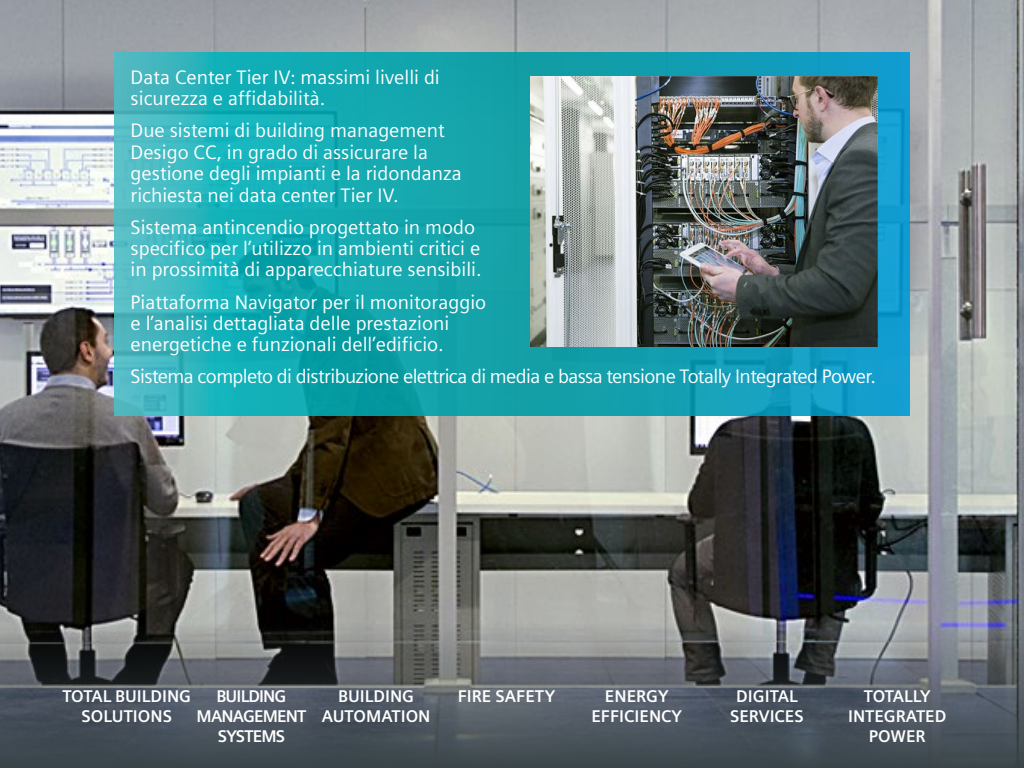
<style>
.page{position:relative;width:1024px;height:768px;background:#fff}
.page>*{position:absolute;margin:0;border:0;box-sizing:border-box;transform-origin:0 0}
.t1{font:19.5px/21.4px "Siemens Sans";color:#fff}
.t2{font:19.5px "Siemens Sans";letter-spacing:-.03em;color:#fff}
.t3{font:700 16.95px/20.3px "Siemens Sans";color:#fff;text-align:center}
.t4{font:700 16.95px/20.3px "Siemens Sans";letter-spacing:-.05em;color:#fff;text-align:center}
.t5{font:700 16.9px/20.3px "Siemens Sans";color:#fff;text-align:center}
</style>
<div class="page">
<img style="left:0;top:0;width:1024px;height:768px">
<svg style="left:114px;top:52px;width:796px;height:364px"></svg>
<img style="left:530px;top:77px;width:347px;height:269px">
<p class="t1" style="left:131px;top:66px;width:311px">Data Center Tier IV: massimi livelli di sicurezza e affidabilità.</p>
<p class="t1" style="left:131px;top:120px;width:333px">Due sistemi di building management Desigo CC, in grado di assicurare la gestione degli impianti e la ridondanza richiesta nei data center Tier IV.</p>
<p class="t1" style="left:131px;top:216px;width:353px">Sistema antincendio progettato in modo specifico per l’utilizzo in ambienti critici e in prossimità di apparecchiature sensibili.</p>
<p class="t1" style="left:131px;top:291px;width:357px">Piattaforma Navigator per il monitoraggio e l’analisi dettagliata delle prestazioni energetiche e funzionali dell’edificio.</p>
<p class="t2" style="left:131px;top:366px;width:747px">Sistema completo di distribuzione elettrica di media e bassa tensione Totally Integrated Power.</p>
<p class="t3" style="left:62px;top:686px;width:130px">TOTAL BUILDING<br>SOLUTIONS</p>
<p class="t4" style="left:197px;top:686px;width:111px">BUILDING<br>MANAGEMENT<br>SYSTEMS</p>
<p class="t5" style="left:730px;top:686px;width:75px">DIGITAL<br>SERVICES</p>
<p class="t3" style="left:591px;top:686px;width:92px">ENERGY<br>EFFICIENCY</p>
<p class="t5" style="left:848px;top:686px;width:100px">TOTALLY<br>INTEGRATED<br>POWER</p>
<p class="t3" style="left:338px;top:686px;width:78px">BUILDING</p>
<p class="t3" style="left:458px;top:686px;width:99px">FIRE SAFETY</p>
<p class="t3" style="left:322px;top:706px;width:110px">AUTOMATION</p>
</div>
